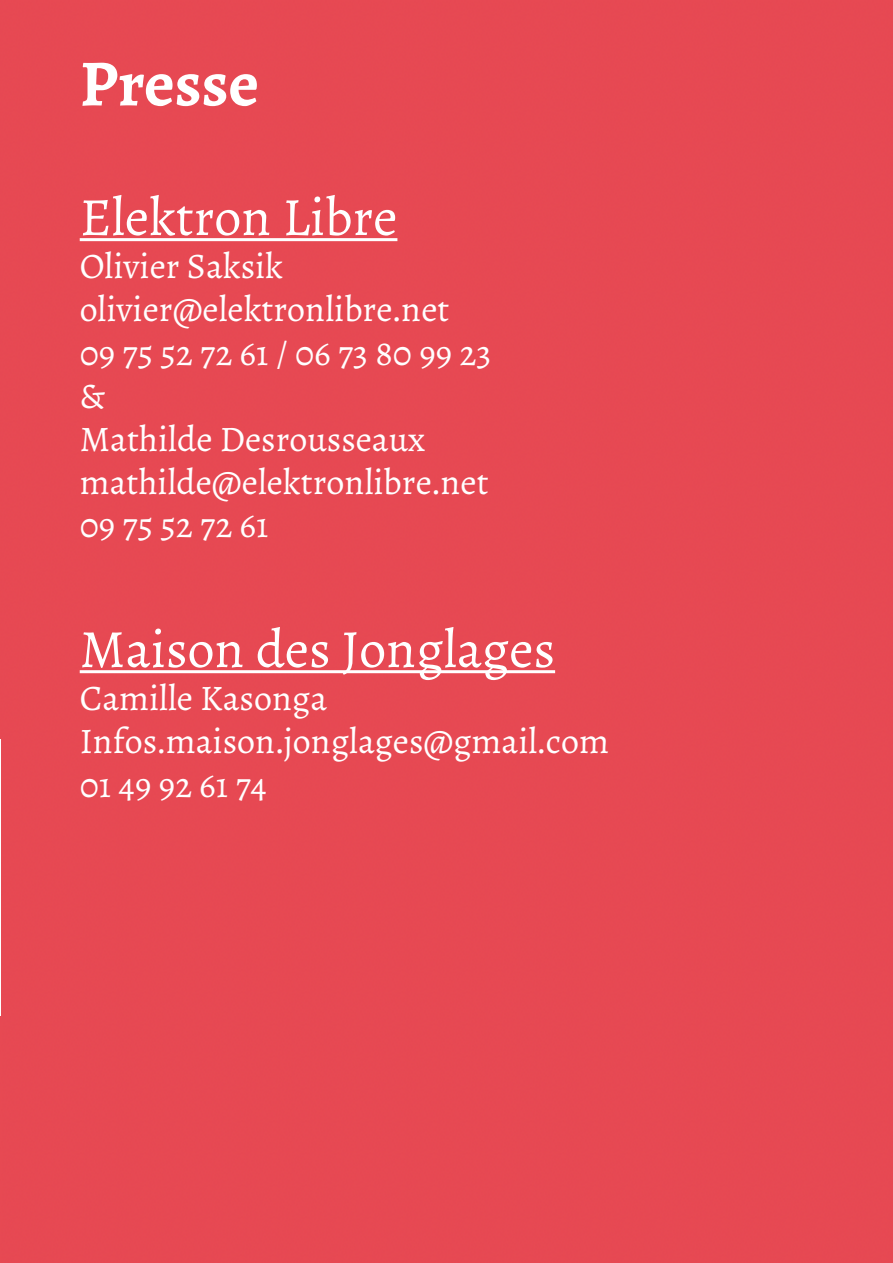
<style>
.page{position:relative;width:893px;height:1263px;background:#fff}
.page>*{position:absolute;margin:0;border:0;box-sizing:border-box;transform-origin:0 0}
.t1{font:700 66px "Alegreya";color:#fff}
.t2{font:54px "Alegreya";color:#fff}
.t3{font:36px "Alegreya";color:#fff}
</style>
<div class="page">
<div style="left:0;top:0;width:893px;height:738px;background:#e64953"></div>
<div style="left:0;top:1017px;width:893px;height:246px;background:#e64953"></div>
<div style="left:1px;top:732px;width:892px;height:492px;background:#e64953"></div>
<hr style="left:80px;top:238px;width:317px;height:3px;background:#fff">
<hr style="left:80px;top:670px;width:475px;height:3px;background:#fff">
<p class="t1" style="left:80px;top:42px;width:181px">Presse</p>
<p class="t2" style="left:80px;top:184px;width:319px">Elektron Libre</p>
<p class="t3" style="left:80px;top:244px;width:205px">Olivier Saksik</p>
<p class="t3" style="left:80px;top:287px;width:371px">olivier@elektronlibre.net</p>
<p class="t3" style="left:80px;top:331px;width:413px">09 75 52 72 61 / 06 73 80 99 23</p>
<p class="t3" style="left:80px;top:374px;width:27px">&amp;</p>
<p class="t3" style="left:80px;top:417px;width:347px">Mathilde Desrousseaux</p>
<p class="t3" style="left:80px;top:460px;width:410px">mathilde@elektronlibre.net</p>
<p class="t3" style="left:80px;top:503px;width:191px">09 75 52 72 61</p>
<p class="t2" style="left:80px;top:616px;width:477px">Maison des Jonglages</p>
<p class="t3" style="left:80px;top:676px;width:249px">Camille Kasonga</p>
<p class="t3" style="left:80px;top:719px;width:531px">Infos.maison.jonglages@gmail.com</p>
<p class="t3" style="left:80px;top:763px;width:189px">01 49 92 61 74</p>
</div>
